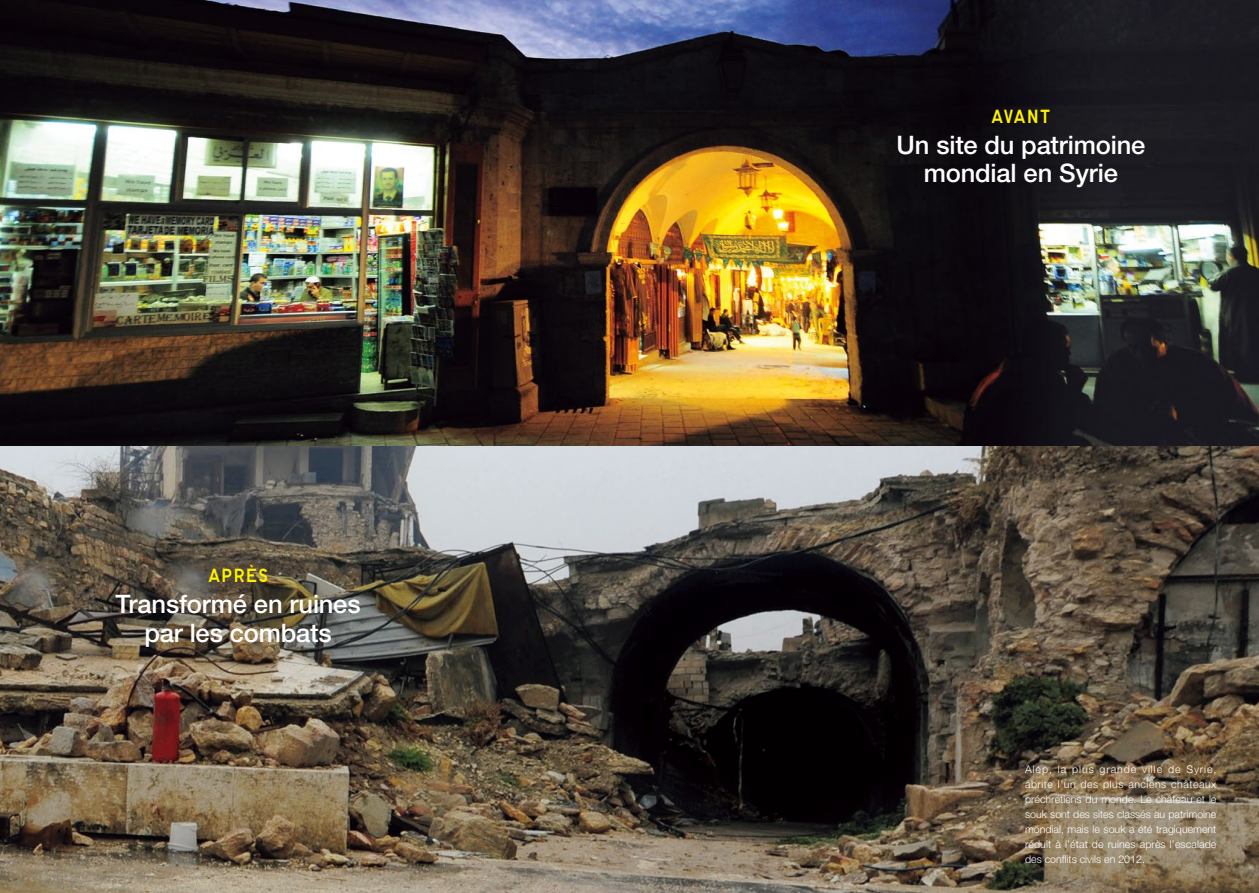
<style>
.page{position:relative;width:1259px;height:893px;background:#fff}
.page>*{position:absolute;margin:0;border:0;box-sizing:border-box;transform-origin:0 0}
.t1{font:500 25.5px/28.7px "Helvetica Neue LT Pro";letter-spacing:-.01em;color:#fff;text-align:center}
.t2{font:19.2px "Uniqlo Pro";letter-spacing:.1em;color:#fff100}
.t3{font:300 10.65px/14.9px "Helvetica Neue LT Pro";letter-spacing:.01em;color:#fff;text-align:justify}
</style>
<div class="page">
<img style="left:0;top:0;width:1259px;height:893px">
<h2 class="t2" style="left:208px;top:564px;width:61px">APRÈS</h2>
<h1 class="t1" style="left:115px;top:589px;width:247px">Transformé en ruines par les combats</h1>
<h2 class="t2" style="left:991px;top:105px;width:60px">AVANT</h2>
<h1 class="t1" style="left:896px;top:130px;width:250px">Un site du patrimoine mondial en Syrie</h1>
<p class="t3" style="left:1025px;top:762px;width:193px">Alep, la plus grande ville de Syrie, abrite l’un des plus anciens châteaux préchrétiens du monde. Le château et le souk sont des sites classés au patrimoine mondial, mais le souk a été tragiquement réduit à l’état de ruines après l’escalade des conflits civils en 2012.</p>
</div>
